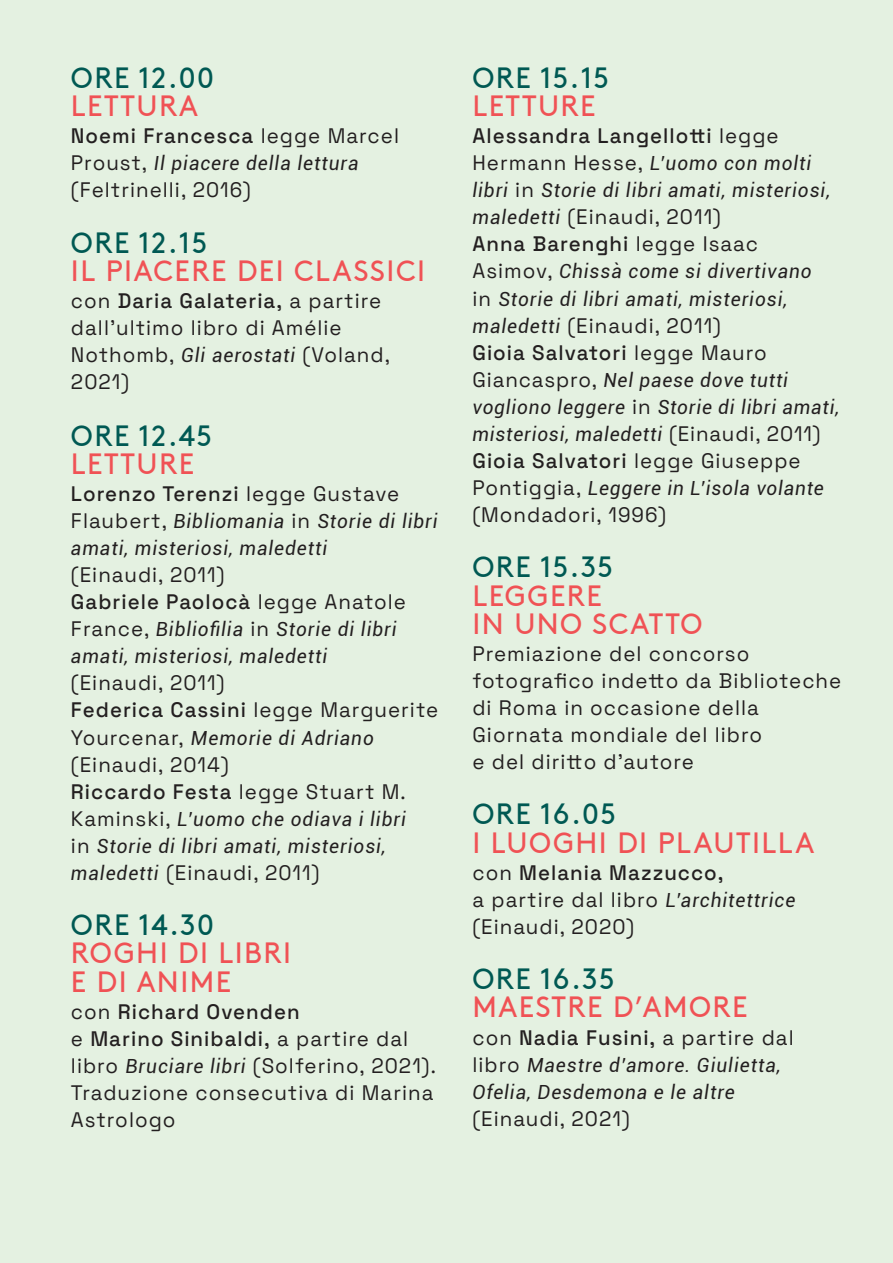
<style>
.page{position:relative;width:893px;height:1263px;background:#e4f1e1}
.page>*{position:absolute;margin:0;border:0;box-sizing:border-box;transform-origin:0 0}
.t1{font:29.25px/28.3px "Brown";letter-spacing:.05em;color:#f05255}
.t2{font:29.25px "Brown";letter-spacing:.05em;color:#005953}
.t3{font:21px/27px "Space Grotesk";letter-spacing:.05em;color:#231f20}
.t4{font:500 21px "Space Grotesk";letter-spacing:.05em;color:#231f20}
.t5{font:italic 19.5px/27px "Roboto";letter-spacing:.05em;color:#231f20}
.s1{font-weight:400}
.s2{font-family:"Space Grotesk";font-style:normal;font-size:21px}
.s3{font-weight:500}
.s4{font-family:"Roboto";font-style:italic;font-size:19.5px}
</style>
<div class="page">
<h1 class="t2" style="left:71px;top:61px;width:145px">ORE 12.00</h1>
<h1 class="t1" style="left:71px;top:92px;width:129px">LETTURA</h1>
<p class="t4" style="left:71px;top:121px;width:330px">Noemi Francesca <span class="s1">legge Marcel</span></p>
<p class="t5" style="left:71px;top:149px;width:289px"><span class="s2">Proust,</span> Il piacere della lettura</p>
<p class="t3" style="left:71px;top:175px;width:181px">(Feltrinelli, 2016)</p>
<h1 class="t2" style="left:71px;top:225px;width:138px">ORE 12.15</h1>
<h1 class="t1" style="left:71px;top:257px;width:356px">IL PIACERE DEI CLASSICI</h1>
<p class="t3" style="left:71px;top:286px;width:320px">con <span class="s3">Daria Galateria,</span> a partire dall’ultimo libro di Amélie<br>Nothomb, <span class="s4">Gli aerostati</span> (Voland,<br>2021)</p>
<h1 class="t2" style="left:71px;top:419px;width:143px">ORE 12.45</h1>
<h1 class="t1" style="left:71px;top:450px;width:125px">LETTURE</h1>
<p class="t4" style="left:71px;top:478px;width:330px">Lorenzo Terenzi <span class="s1">legge Gustave</span></p>
<p class="t5" style="left:71px;top:507px;width:368px"><span class="s2">Flaubert,</span> Bibliomania <span class="s2">in</span> Storie di libri amati, misteriosi, maledetti</p>
<p class="t3" style="left:71px;top:560px;width:337px">(Einaudi, 2011)<br><span class="s3">Gabriele Paolocà</span> legge Anatole</p>
<p class="t5" style="left:71px;top:615px;width:327px"><span class="s2">France,</span> Bibliofilia <span class="s2">in</span> Storie di libri amati, misteriosi, maledetti</p>
<p class="t3" style="left:71px;top:668px;width:369px">(Einaudi, 2011)<br><span class="s3">Federica Cassini</span> legge Marguerite</p>
<p class="t5" style="left:71px;top:723px;width:304px"><span class="s2">Yourcenar,</span> Memorie di Adriano</p>
<p class="t3" style="left:71px;top:749px;width:336px">(Einaudi, 2014)<br><span class="s3">Riccardo Festa</span> legge Stuart M.</p>
<p class="t5" style="left:71px;top:804px;width:336px"><span class="s2">Kaminski,</span> L’uomo che odiava i libri <span class="s2">in</span> Storie di libri amati, misteriosi,</p>
<p class="t3" style="left:71px;top:858px;width:250px"><span class="s4">maledetti</span> (Einaudi, 2011)</p>
<h1 class="t2" style="left:71px;top:908px;width:144px">ORE 14.30</h1>
<h1 class="t1" style="left:71px;top:939px;width:222px">ROGHI DI LIBRI<br>E DI ANIME</h1>
<p class="t3" style="left:71px;top:997px;width:366px">con <span class="s3">Richard Ovenden<br></span>e <span class="s3">Marino Sinibaldi,</span> a partire dal libro <span class="s4">Bruciare libri</span> (Solferino, 2021).<br>Traduzione consecutiva di Marina<br>Astrologo</p>
<h1 class="t2" style="left:472px;top:61px;width:138px">ORE 15.15</h1>
<h1 class="t1" style="left:472px;top:92px;width:125px">LETTURE</h1>
<p class="t4" style="left:472px;top:121px;width:308px">Alessandra Langellotti <span class="s1">legge</span></p>
<p class="t5" style="left:472px;top:149px;width:359px"><span class="s2">Hermann Hesse,</span> L’uomo con molti libri <span class="s2">in</span> Storie di libri amati, misteriosi,</p>
<p class="t3" style="left:472px;top:202px;width:287px"><span class="s4">maledetti</span> (Einaudi, 2011)<br><span class="s3">Anna Barenghi</span> legge Isaac</p>
<p class="t5" style="left:472px;top:257px;width:341px"><span class="s2">Asimov,</span> Chissà come si divertivano <span class="s2">in</span> Storie di libri amati, misteriosi,</p>
<p class="t3" style="left:472px;top:311px;width:296px"><span class="s4">maledetti</span> (Einaudi, 2011)<br><span class="s3">Gioia Salvatori</span> legge Mauro</p>
<p class="t5" style="left:472px;top:365px;width:368px"><span class="s2">Giancaspro,</span> Nel paese dove tutti vogliono leggere <span class="s2">in</span> Storie di libri amati, misteriosi, maledetti <span class="s2">(Einaudi, 2011)</span></p>
<p class="t4" style="left:472px;top:445px;width:330px">Gioia Salvatori <span class="s1">legge Giuseppe</span></p>
<p class="t5" style="left:472px;top:474px;width:353px"><span class="s2">Pontiggia,</span> Leggere in L’isola volante</p>
<p class="t3" style="left:472px;top:500px;width:195px">(Mondadori, 1996)</p>
<h1 class="t2" style="left:472px;top:550px;width:142px">ORE 15.35</h1>
<h1 class="t1" style="left:472px;top:581px;width:232px">LEGGERE<br>IN UNO SCATTO</h1>
<p class="t3" style="left:472px;top:639px;width:370px">Premiazione del concorso fotografico indetto da Biblioteche di Roma in occasione della<br>Giornata mondiale del libro<br>e del diritto d’autore</p>
<h1 class="t2" style="left:472px;top:797px;width:145px">ORE 16.05</h1>
<h1 class="t1" style="left:472px;top:828px;width:343px">I LUOGHI DI PLAUTILLA</h1>
<p class="t3" style="left:472px;top:858px;width:324px">con <span class="s3">Melania Mazzucco,<br></span>a partire dal libro <span class="s4">L’architettrice </span>(Einaudi, 2020)</p>
<h1 class="t2" style="left:472px;top:962px;width:144px">ORE 16.35</h1>
<h1 class="t1" style="left:472px;top:993px;width:277px">MAESTRE D’AMORE</h1>
<p class="t3" style="left:472px;top:1022px;width:323px">con <span class="s3">Nadia Fusini,</span> a partire dal</p>
<p class="t5" style="left:472px;top:1050px;width:310px"><span class="s2">libro</span> Maestre d’amore. Giulietta,<br>Ofelia, Desdemona e le altre</p>
<p class="t3" style="left:472px;top:1104px;width:159px">(Einaudi, 2021)</p>
</div>
